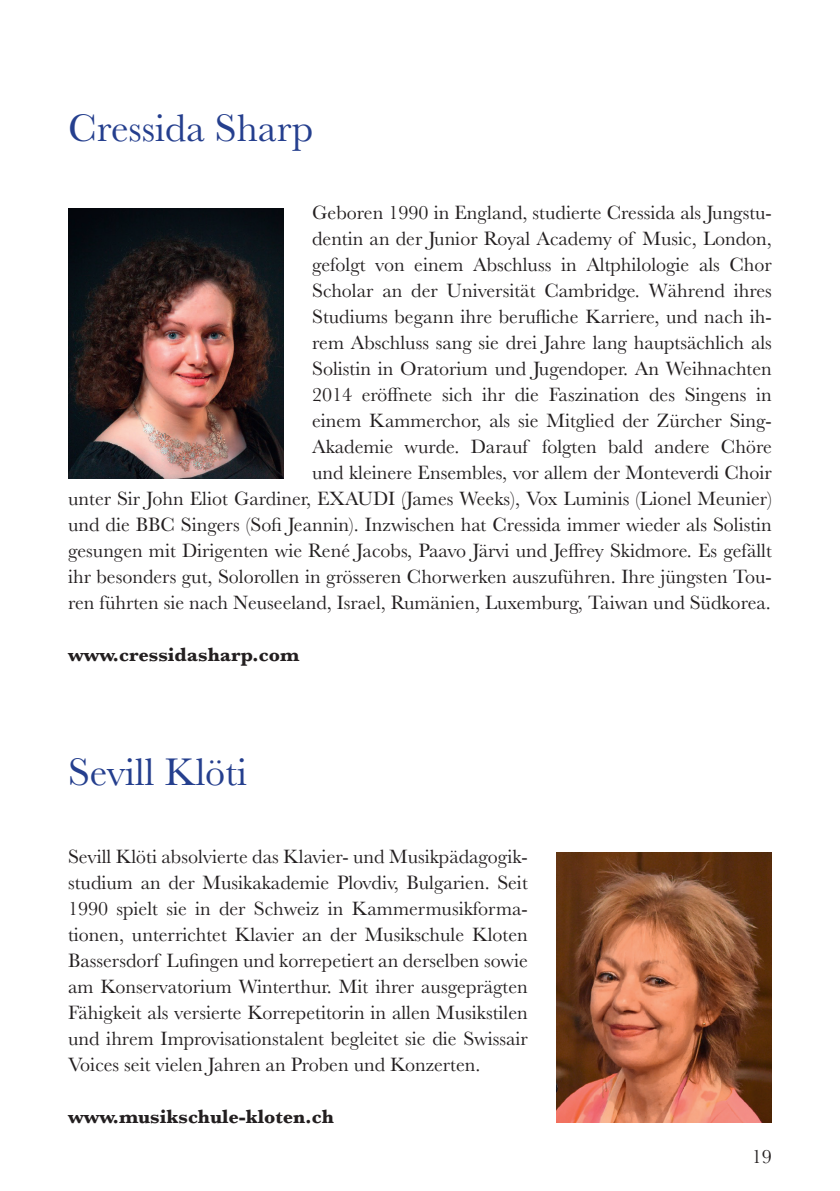
<style>
.page{position:relative;width:840px;height:1191px;background:#fff}
.page>*{position:absolute;margin:0;border:0;box-sizing:border-box;transform-origin:0 0}
.t1{font:40px "Baskerville";color:#253f8e}
.t2{font:20px/26px "Baskerville";color:#231f20;text-align:right}
.t3{font:700 20px "Baskerville";color:#231f20}
</style>
<div class="page">
<img style="left:68px;top:209px;width:215px;height:270px">
<img style="left:556px;top:852px;width:215px;height:271px">
<h1 class="t1" style="left:68px;top:102px;width:246px">Cressida Sharp</h1>
<p class="t2" style="left:68px;top:200px;width:705px">Geboren 1990 in England, studierte Cressida als Jungstu-<br>dentin an der Junior Royal Academy of Music, London,<br>gefolgt von einem Abschluss in Altphilologie als Chor<br>Scholar an der Universität Cambridge. Während ihres<br>Studiums begann ihre berufliche Karriere, und nach ih-<br>rem Abschluss sang sie drei Jahre lang hauptsächlich als<br>Solistin in Oratorium und Jugendoper. An Weihnachten<br>2014 eröffnete sich ihr die Faszination des Singens in<br>einem Kammerchor, als sie Mitglied der Zürcher Sing-<br>Akademie wurde. Darauf folgten bald andere Chöre<br>und kleinere Ensembles, vor allem der Monteverdi Choir<br>unter Sir John Eliot Gardiner, EXAUDI (James Weeks), Vox Luminis (Lionel Meunier) und die BBC Singers (Sofi Jeannin). Inzwischen hat Cressida immer wieder als Solistin gesungen mit Dirigenten wie René Jacobs, Paavo Järvi und Jeffrey Skidmore. Es gefällt ihr besonders gut, Solorollen in grösseren Chorwerken auszuführen. Ihre jüngsten Tou&shy;ren führten sie nach Neuseeland, Israel, Rumänien, Luxemburg, Taiwan und Südkorea.</p>
<p class="t3" style="left:68px;top:640px;width:232px">www.cressidasharp.com</p>
<h1 class="t1" style="left:68px;top:746px;width:180px">Sevill Klöti</h1>
<p class="t2" style="left:68px;top:843px;width:461px;text-align:justify">Sevill Klöti absolvierte das Klavier- und Musikpädagogik&shy;studium an der Musikakademie Plovdiv, Bulgarien. Seit 1990 spielt sie in der Schweiz in Kammermusikforma&shy;tionen, unterrichtet Klavier an der Musikschule Kloten Bassersdorf Lufingen und korrepetiert an derselben sowie am Konservatorium Winterthur. Mit ihrer ausgeprägten Fähigkeit als versierte Korrepetitorin in allen Musikstilen und ihrem Improvisationstalent begleitet sie die Swissair Voices seit vielen Jahren an Proben und Konzerten.</p>
<p class="t3" style="left:68px;top:1102px;width:267px">www.musikschule-kloten.ch</p>
<p class="t2" style="left:751px;top:1143px;width:21px">19</p>
</div>
